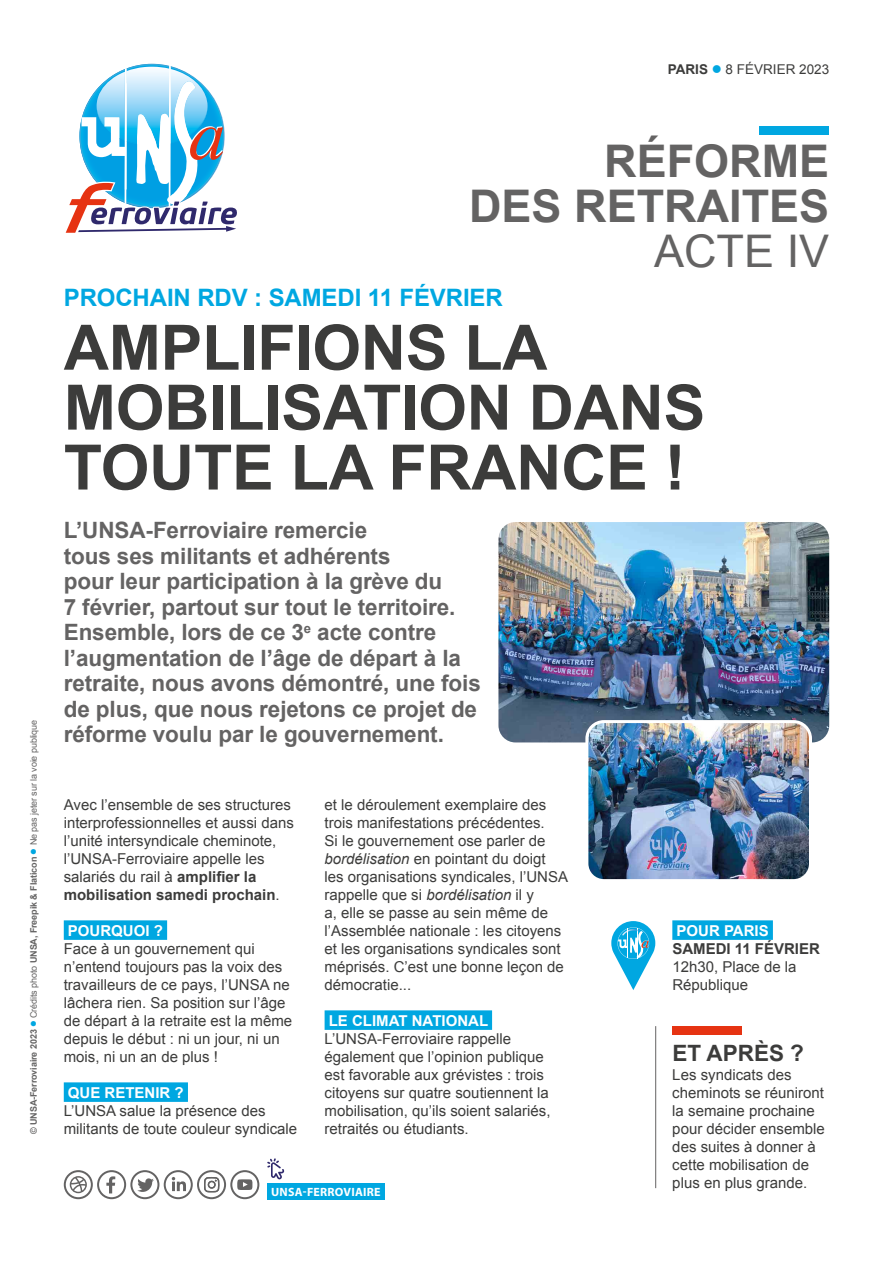
<style>
.page{position:relative;width:893px;height:1263px;background:#fff}
.page>*{position:absolute;margin:0;border:0;box-sizing:border-box;transform-origin:0 0}
.t1{font:700 62.7px/59.8px "Arial";letter-spacing:-.005em;color:#3c3c3b}
.t2{font:700 45px/45px "Arial";color:#646363;text-align:right}
.t3{font:45px "Arial";color:#646363}
.t4{font:700 24px "Arial";letter-spacing:-.005em;color:#00a7e1}
.t5{font:700 22.5px/25.5px "Arial";letter-spacing:-.005em;color:#646363}
.t6{font:700 22.5px "Arial";color:#3c3c3b}
.t7{font:15px/18px "Arial";color:#3c3c3b}
.t8{font:700 15px "Arial";color:#fff}
.t9{font:700 15px "Arial";color:#3c3c3b}
.t10{font:13.5px "Arial";color:#3c3c3b}
.t11{font:700 12px "Myriad Pro";letter-spacing:.02em;color:#fff}
.t12{font:700 9px "Arial";letter-spacing:-.01em;color:#646363}
.s1{color:#00a7e1}
.s2{font-weight:400}
.s3{font-weight:700}
.s4{font-style:italic}
</style>
<div class="page">
<svg style="left:65px;top:64px;width:172px;height:169px"></svg>
<div style="left:759px;top:126px;width:70px;height:8px;background:#00a7e1"></div>
<div style="left:267px;top:1183px;width:118px;height:16px;background:#00a7e1"></div>
<svg style="left:64px;top:1170px;width:195px;height:29px"></svg>
<svg style="left:267px;top:1158px;width:17px;height:22px"></svg>
<img style="left:498px;top:522px;width:331px;height:220px">
<img style="left:587px;top:722px;width:223px;height:156px">
<div style="left:585px;top:720px;width:227px;height:162px;border:3px solid #fff;border-radius:17px"></div>
<div style="left:64px;top:920px;width:103px;height:20px;background:#00a7e1"></div>
<div style="left:64px;top:1082px;width:124px;height:20px;background:#00a7e1"></div>
<div style="left:325px;top:1010px;width:167px;height:20px;background:#00a7e1"></div>
<div style="left:672px;top:920px;width:101px;height:20px;background:#00a7e1"></div>
<svg style="left:611px;top:921px;width:44px;height:69px"></svg>
<hr style="left:628px;top:928px;width:1px;height:30px;background:#fff">
<div style="left:672px;top:1026px;width:70px;height:8px;background:#e63312"></div>
<hr style="left:655px;top:1026px;width:1px;height:162px;background:#646363">
<p class="t12" style="left:28px;top:1134px;width:416px;rotate:-90deg">© UNSA-Ferroviaire 2023 <span class="s1">●</span> <span class="s2">Crédits photo</span> UNSA, Freepik &amp; Flaticon <span class="s1">●</span> <span class="s2">Ne pas jeter sur la voie publique</span></p>
<p class="t10" style="left:668px;top:61px;width:163px"><span class="s3">PARIS</span> <span class="s1">●</span> 8 FÉVRIER 2023</p>
<h2 class="t2" style="left:469px;top:140px;width:362px">RÉFORME<br>DES RETRAITES</h2>
<h2 class="t3" style="left:654px;top:221px;width:177px">ACTE IV</h2>
<h3 class="t4" style="left:64px;top:281px;width:441px">PROCHAIN RDV : SAMEDI 11 FÉVRIER</h3>
<h1 class="t1" style="left:64px;top:320px;width:643px">AMPLIFIONS LA<br>MOBILISATION DANS<br>TOUTE LA FRANCE !</h1>
<p class="t5" style="left:64px;top:518px;width:419px">L’UNSA-Ferroviaire remercie<br>tous ses militants et adhérents<br>pour leur participation à la grève du<br>7 février, partout sur tout le territoire.<br>Ensemble, lors de ce 3<sup>e</sup> acte contre l’augmentation de l’âge de départ à la retraite, nous avons démontré, une fois de plus, que nous rejetons ce projet de réforme voulu par le gouvernement.</p>
<p class="t7" style="left:64px;top:796px;width:232px">Avec l’ensemble de ses structures interprofessionnelles et aussi dans l’unité intersyndicale cheminote, l’UNSA-Ferroviaire appelle les salariés du rail à <span class="s3">amplifier la mobilisation samedi prochain</span>.</p>
<p class="t8" style="left:68px;top:921px;width:97px">POURQUOI ?</p>
<p class="t7" style="left:64px;top:940px;width:230px">Face à un gouvernement qui n’entend toujours pas la voix des travailleurs de ce pays, l’UNSA ne lâchera rien. Sa position sur l’âge de départ à la retraite est la même depuis le début : ni un jour, ni un mois, ni un an de plus !</p>
<p class="t8" style="left:68px;top:1083px;width:117px">QUE RETENIR ?</p>
<p class="t7" style="left:64px;top:1102px;width:235px">L’UNSA salue la présence des militants de toute couleur syndicale</p>
<p class="t7" style="left:325px;top:796px;width:245px">et le déroulement exemplaire des trois manifestations précédentes.<br>Si le gouvernement ose parler de <span class="s4">bordélisation</span> en pointant du doigt les organisations syndicales, l’UNSA rappelle que si <span class="s4">bordélisation</span> il y<br>a, elle se passe au sein même de l’Assemblée nationale : les citoyens et les organisations syndicales sont méprisés. C’est une bonne leçon de démocratie...</p>
<p class="t8" style="left:329px;top:1011px;width:161px">LE CLIMAT NATIONAL</p>
<p class="t7" style="left:325px;top:1030px;width:227px">L’UNSA-Ferroviaire rappelle également que l’opinion publique est favorable aux grévistes : trois citoyens sur quatre soutiennent la mobilisation, qu’ils soient salariés, retraités ou étudiants.</p>
<p class="t11" style="left:271px;top:1184px;width:111px">UNSA-FERROVIAIRE</p>
<p class="t8" style="left:676px;top:921px;width:94px">POUR PARIS</p>
<p class="t9" style="left:672px;top:939px;width:149px">SAMEDI 11 FÉVRIER</p>
<p class="t7" style="left:672px;top:958px;width:126px">12h30, Place de la<br>République</p>
<h3 class="t6" style="left:672px;top:1038px;width:133px">ET APRÈS ?</h3>
<p class="t7" style="left:672px;top:1066px;width:154px">Les syndicats des cheminots se réuniront la semaine prochaine pour décider ensemble des suites à donner à cette mobilisation de plus en plus grande.</p>
</div>
